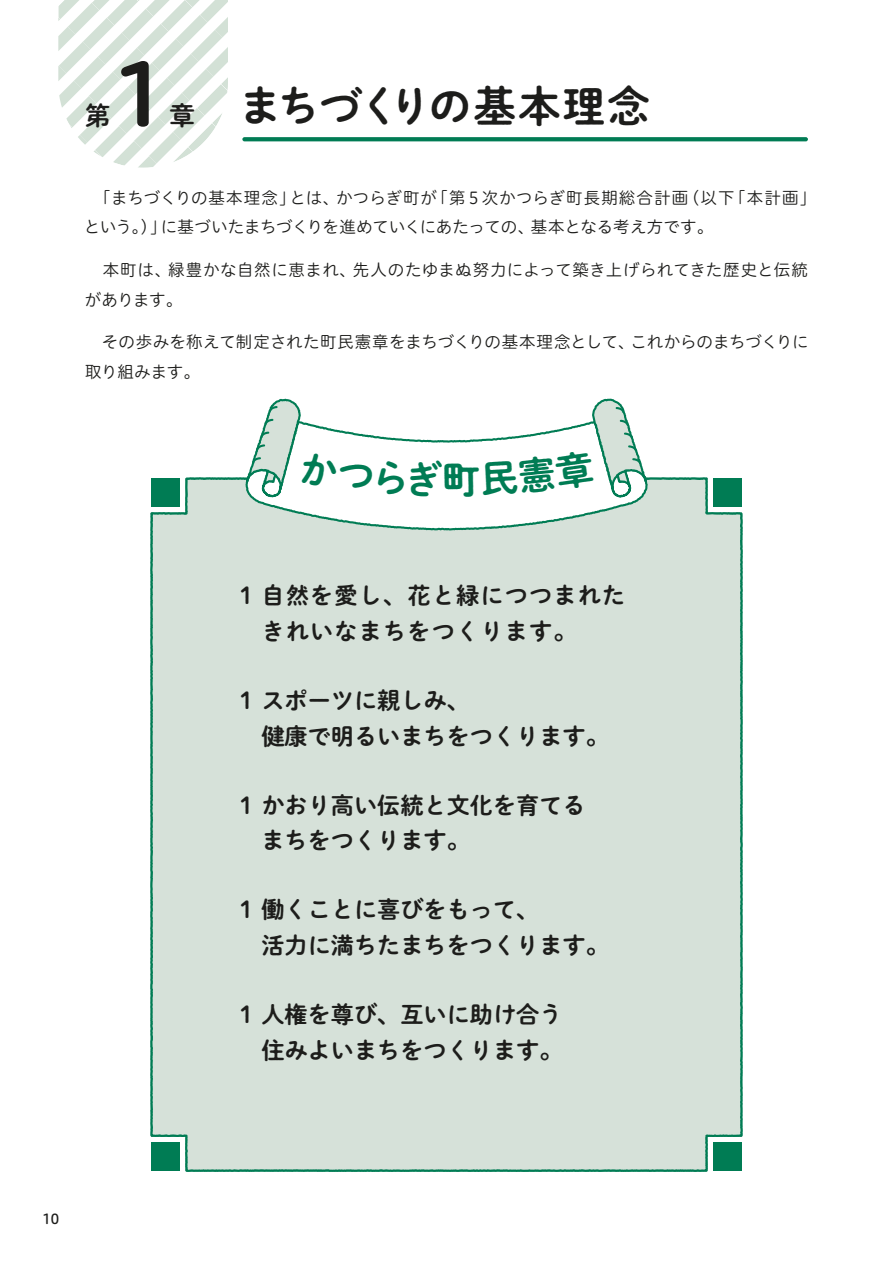
<style>
.page{position:relative;width:893px;height:1263px;background:#fff}
.page>*{position:absolute;margin:0;border:0;box-sizing:border-box;transform-origin:0 0}
.t1{font:42.45px "P Shuei NM Go Std N B 90 pv RKSJ H";letter-spacing:-.015em;color:#1d1d1b}
.t2{font:25.5px "P Shuei NM Go Std N B 90 pv RKSJ H";color:#1d1d1b}
.t3{font:23.1px/35.8px "P Shuei NM Go Std N B 90 pv RKSJ H";color:#1d1d1b}
.t4{font:23.1px/35.8px "P Shuei NM Go Std N B 90 pv RKSJ H";letter-spacing:.05em;color:#1d1d1b}
.t5{font:16.5px/29.7px "Hiragino UD Sans R Std N W3 90 pv RKSJ H";letter-spacing:.01em;color:#1d1d1b}
.t6{font:13.8px "Hiragino UD Sans R Std N W5 90 pv RKSJ H";color:#1d1d1b}
.s1{font-family:"Hiragino UD Sans R Std N W6 90 pv RKSJ H";font-size:85.05px}
</style>
<div class="page">
<div style="left:150px;top:477px;width:593px;height:695px;background:#d6e1d9"></div>
<div style="left:244px;top:529px;width:405px;height:15px;background:#d6e1d9"></div>
<div style="left:713px;top:479px;width:28px;height:28px;background:#007c54"></div>
<div style="left:713px;top:1142px;width:28px;height:28px;background:#007c54"></div>
<div style="left:152px;top:479px;width:28px;height:28px;background:#007c54"></div>
<div style="left:152px;top:1142px;width:28px;height:28px;background:#007c54"></div>
<svg style="left:58px;top:0;width:170px;height:168px"></svg>
<svg style="left:242px;top:137px;width:566px;height:4px;background:#088059"></svg>
<svg style="left:229px;top:398px;width:426px;height:131px"></svg>
<h1 class="t1" style="left:114px;top:91px;width:537px"><span class="s1">1</span> まちづくりの基本理念</h1>
<h2 class="t2" style="left:85px;top:105px;width:111px">第　　章</h2>
<p class="t5" style="left:84px;top:185px;width:734px;text-indent:10px">「まちづくりの基本理念」とは、かつらぎ町が「第５次かつらぎ町長期総合計画（以下「本計画」という。）」に基づいたまちづくりを進めていくにあたっての、基本となる考え方です。</p>
<p class="t5" style="left:85px;top:257px;width:725px">　本町は、緑豊かな自然に恵まれ、先人のたゆまぬ努力によって築き上げられてきた歴史と伝統があります。</p>
<p class="t5" style="left:85px;top:329px;width:725px">　その歩みを称えて制定された町民憲章をまちづくりの基本理念として、これからのまちづくりに取り組みます。</p>
<p class="t6" style="left:43px;top:1214px;width:18px">10</p>
<h3 class="t4" style="left:261px;top:580px;width:365px;text-indent:-26px">１自然を愛し、花と緑につつまれたきれいなまちをつくります。</h3>
<h3 class="t3" style="left:261px;top:685px;width:349px;text-indent:-26px">１スポーツに親しみ、<br>健康で明るいまちをつくります。</h3>
<h3 class="t3" style="left:261px;top:790px;width:326px;text-indent:-26px">１かおり高い伝統と文化を育てるまちをつくります。</h3>
<h3 class="t3" style="left:261px;top:895px;width:349px;text-indent:-26px">１働くことに喜びをもって、<br>活力に満ちたまちをつくります。</h3>
<h3 class="t3" style="left:235px;top:1000px;width:329px;text-align:right">１人権を尊び、互いに助け合う住みよいまちをつくります。</h3>
</div>
